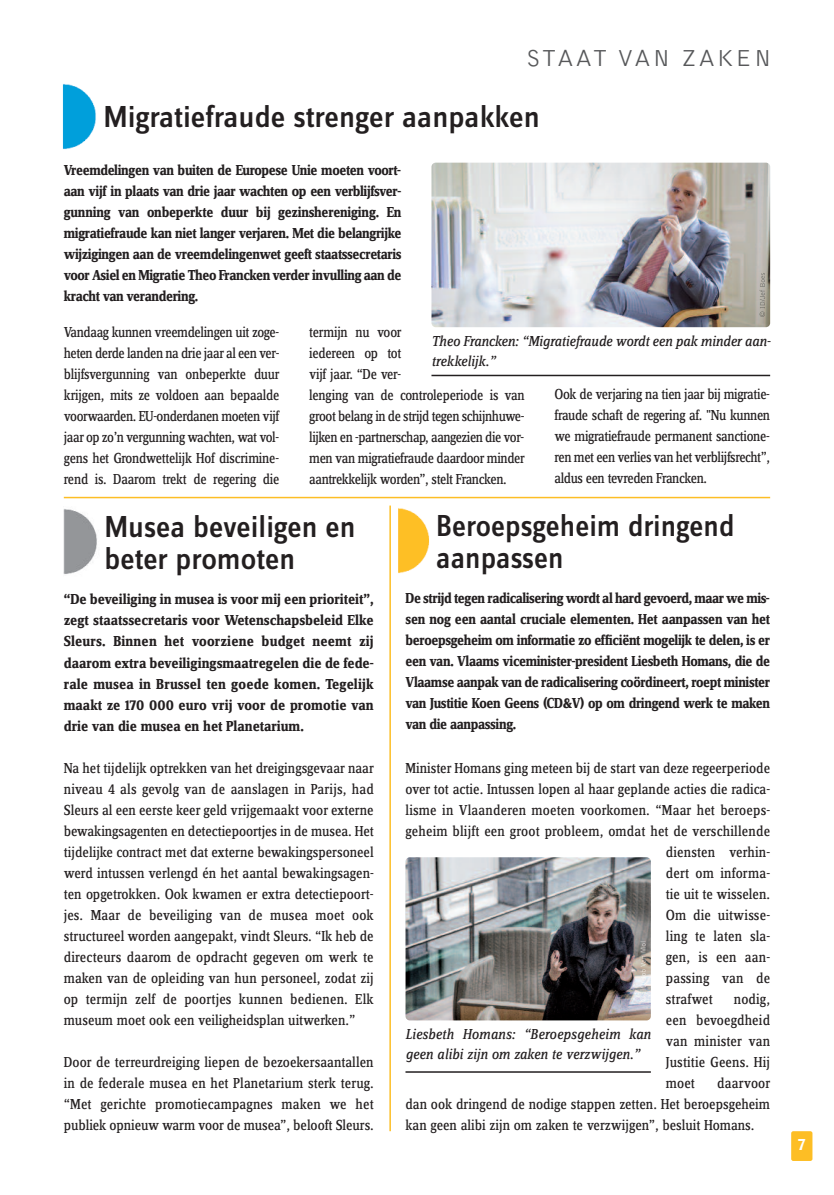
<style>
.page{position:relative;width:834px;height:1195px;background:#fff}
.page>*{position:absolute;margin:0;border:0;box-sizing:border-box;transform-origin:0 0}
.t1{font:500 31.5px/31.5px "Zine Sans Dis";color:#231f20}
.t2{font:500 31.5px/31.5px "Zine Sans Dis";color:#231f20;scale:.96 1}
.t3{font:300 24px "Bell Gothic Std";letter-spacing:.1em;color:#57585a}
.t4{font:15px/21px "Zine Serif Dis";letter-spacing:-.01em;color:#231f20;text-align:justify}
.t5{font:700 15px/21px "Zine Serif Dis";letter-spacing:-.025em;color:#231f20;text-align:justify;scale:.95 1}
.t6{font:15px/21px "Zine Serif Dis";letter-spacing:-.01em;color:#231f20;text-align:justify;scale:.95 1}
.t7{font:700 15px/21px "Zine Serif Dis";letter-spacing:-.025em;color:#231f20;text-align:justify}
.t8{font:15px/21px "Zine Serif Dis";letter-spacing:-.03em;color:#231f20;scale:.95 1}
.t9{font:15px "Zine Serif Dis";letter-spacing:.01em;color:#231f20}
.t10{font:italic 15px/19.5px "Zine Serif Dis";letter-spacing:-.01em;color:#231f20}
.t11{font:900 15px "Bell Gothic Std";color:#fff}
</style>
<div class="page">
<div style="left:791px;top:1131px;width:21px;height:30px;background:#fdbe25;border-radius:2px"></div>
<img style="left:62px;top:84px;width:34px;height:66px">
<img style="left:398px;top:508px;width:31px;height:66px">
<img style="left:431px;top:163px;width:339px;height:164px;border-radius:4px">
<img style="left:405px;top:857px;width:245px;height:163px;border-radius:4px">
<img style="left:759px;top:273px;width:6px;height:44px">
<img style="left:640px;top:944px;width:5px;height:57px">
<hr style="left:64px;top:497px;width:706px;height:1px;background:#fdbe25">
<hr style="left:431px;top:375px;width:339px;height:1px;background:#231f20">
<hr style="left:389px;top:505px;width:2px;height:626px;background:#fdbe25">
<hr style="left:405px;top:1071px;width:245px;height:2px;background:#231f20">
<img style="left:63px;top:509px;width:34px;height:65px">
<h2 class="t3" style="left:526px;top:49px;width:246px">STAAT VAN ZAKEN</h2>
<h1 class="t1" style="left:103px;top:104px;width:438px">Migratiefraude strenger aanpakken</h1>
<p class="t5" style="left:64px;top:161px;width:357px">Vreemdelingen van buiten de Europese Unie moeten voort&shy;aan vijf in plaats van drie jaar wachten op een verblijfsver&shy;gunning van onbeperkte duur bij gezinshereniging. En migratiefraude kan niet langer verjaren. Met die belangrijke wijzigingen aan de vreemdelingenwet geeft staatssecretaris voor Asiel en Migratie Theo Francken verder invulling aan de kracht van verandering.</p>
<p class="t6" style="left:64px;top:323px;width:229px">Vandaag kunnen vreemdelingen uit zoge&shy;heten derde landen na drie jaar al een ver&shy;blijfsvergunning van onbeperkte duur krijgen, mits ze voldoen aan bepaalde voorwaarden. EU-onderdanen moeten vijf jaar op zo’n vergunning wachten, wat vol&shy;gens het Grondwettelijk Hof discrimine&shy;rend is. Daarom trekt de regering die</p>
<p class="t8" style="left:309px;top:323px;width:229px">termijn nu voor<br>iedereen op tot<br>vijf jaar. “De ver-<br>lenging van de controleperiode is van groot belang in de strijd tegen schijnhuwe&shy;lijken en -partnerschap, aangezien die vor&shy;men van migratiefraude daardoor minder aantrekkelijk worden”, stelt Francken.</p>
<p class="t10" style="left:431px;top:333px;width:340px">Theo Francken: “Migratiefraude wordt een pak minder aan&shy;trekkelijk.”</p>
<p class="t6" style="left:554px;top:385px;width:228px">Ook de verjaring na tien jaar bij migratie&shy;fraude schaft de regering af. "Nu kunnen we migratiefraude permanent sanctione&shy;ren met een verlies van het verblijfsrecht”, aldus een tevreden Francken.</p>
<h1 class="t2" style="left:436px;top:513px;width:312px">Beroepsgeheim dringend aanpassen</h1>
<h1 class="t1" style="left:104px;top:514px;width:253px">Musea beveiligen en beter promoten</h1>
<p class="t7" style="left:64px;top:590px;width:311px">“De beveiliging in musea is voor mij een prioriteit”, zegt staatssecretaris voor Wetenschapsbeleid Elke Sleurs. Binnen het voorziene budget neemt zij daarom extra beveiligingsmaatregelen die de fede&shy;rale musea in Brussel ten goede komen. Tegelijk maakt ze 170 000 euro vrij voor de promotie van drie van die musea en het Planetarium.</p>
<p class="t4" style="left:64px;top:758px;width:312px">Na het tijdelijk optrekken van het dreigingsgevaar naar niveau 4 als gevolg van de aanslagen in Parijs, had Sleurs al een eerste keer geld vrijgemaakt voor externe bewakingsagenten en detectiepoortjes in de musea. Het tijdelijke contract met dat externe bewakingspersoneel werd intussen verlengd én het aantal bewakingsagen&shy;ten opgetrokken. Ook kwamen er extra detectiepoort&shy;jes. Maar de beveiliging van de musea moet ook structureel worden aangepakt, vindt Sleurs. “Ik heb de directeurs daarom de opdracht gegeven om werk te maken van de opleiding van hun personeel, zodat zij op termijn zelf de poortjes kunnen bedienen. Elk museum moet ook een veiligheidsplan uitwerken.”</p>
<p class="t4" style="left:64px;top:1052px;width:311px">Door de terreurdreiging liepen de bezoekersaantallen in de federale musea en het Planetarium sterk terug. “Met gerichte promotiecampagnes maken we het publiek opnieuw warm voor de musea”, belooft Sleurs.</p>
<p class="t5" style="left:405px;top:589px;width:385px">De strijd tegen radicalisering wordt al hard gevoerd, maar we mis&shy;sen nog een aantal cruciale elementen. Het aanpassen van het beroepsgeheim om informatie zo efficiënt mogelijk te delen, is er een van. Vlaams viceminister-president Liesbeth Homans, die de Vlaamse aanpak van de radicalisering coördineert, roept minister van Justitie Koen Geens (CD&amp;V) op om dringend werk te maken van die aanpassing.</p>
<p class="t4" style="left:405px;top:759px;width:366px">Minister Homans ging meteen bij de start van deze regeerperiode</p>
<p class="t4" style="left:405px;top:780px;width:366px">over tot actie. Intussen lopen al haar geplande acties die radica-</p>
<p class="t9" style="left:405px;top:805px;width:366px">lisme in Vlaanderen moeten voorkomen. “Maar het beroeps-</p>
<p class="t9" style="left:405px;top:826px;width:366px">geheim blijft een groot probleem, omdat het de verschillende</p>
<p class="t9" style="left:665px;top:847px;width:106px">diensten verhin-</p>
<p class="t9" style="left:665px;top:868px;width:106px">dert om informa-</p>
<p class="t4" style="left:665px;top:885px;width:106px">tie uit te wisselen.</p>
<p class="t9" style="left:665px;top:910px;width:106px">Om die uitwisse-</p>
<p class="t9" style="left:665px;top:931px;width:106px">ling te laten sla-</p>
<p class="t9" style="left:665px;top:952px;width:106px">gen, is een aan-</p>
<p class="t9" style="left:665px;top:973px;width:106px">passing van de</p>
<p class="t4" style="left:665px;top:990px;width:48px">strafwet</p>
<p class="t4" style="left:665px;top:990px;width:106px;text-indent:68px">nodig, een bevoegdheid van minister van Justitie Geens. Hij moet</p>
<p class="t10" style="left:405px;top:1026px;width:247px">Liesbeth Homans: “Beroepsgeheim kan geen alibi zijn om zaken te verzwijgen.”</p>
<p class="t4" style="left:405px;top:1074px;width:366px;text-indent:311px">daarvoor dan ook dringend de nodige stappen zetten. Het beroepsgeheim kan geen alibi zijn om zaken te verzwijgen”, besluit Homans.</p>
<p class="t11" style="left:797px;top:1139px;width:10px">7</p>
</div>
